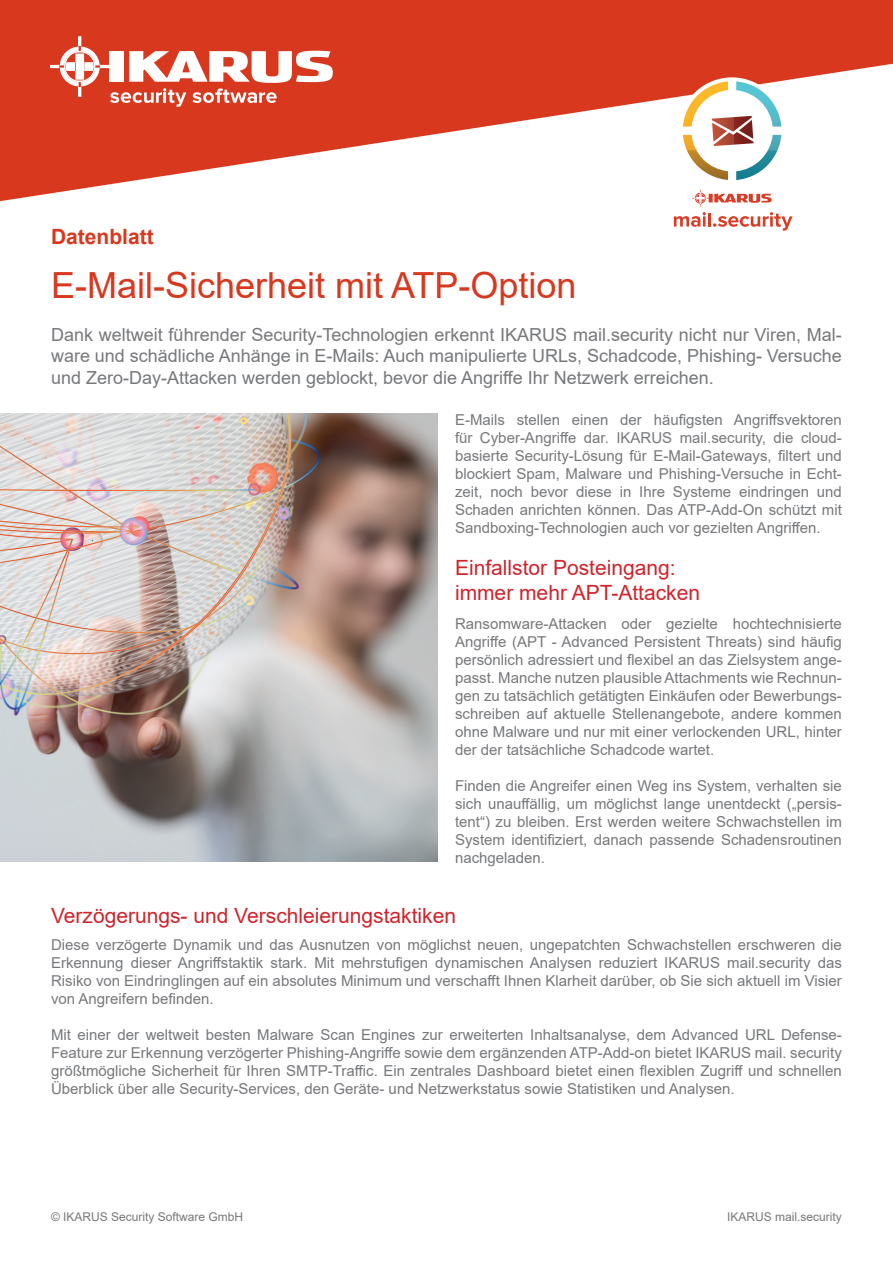
<style>
.page{position:relative;width:893px;height:1263px;background:#fff}
.page>*{position:absolute;margin:0;border:0;box-sizing:border-box;transform-origin:0 0}
.t1{font:36px "Arial";color:#d8381e}
.t2{font:21px/25.2px "Arial";color:#d1232a}
.t3{font:700 21px "Arial";color:#d8381e}
.t4{font:18px/21.6px "Arial";color:#76787b;text-align:justify}
.t5{font:15px/18px "Arial";color:#76787b;text-align:justify}
.t6{font:12px "Arial";color:#76787b}
</style>
<div class="page">
<img style="left:0;top:413px;width:438px;height:448px">
<svg style="left:0;top:0;width:893px;height:227px;fill:#d8381e"></svg>
<div style="left:679px;top:77px;width:106px;height:107px;background:#fff;border-radius:50%"></div>
<svg style="left:683px;top:81px;width:98px;height:99px"></svg>
<svg style="left:674px;top:190px;width:118px;height:41px"></svg>
<svg style="left:51px;top:37px;width:282px;height:70px"></svg>
<h2 class="t3" style="left:51px;top:222px;width:104px">Datenblatt</h2>
<h1 class="t1" style="left:51px;top:261px;width:527px">E-Mail-Sicherheit mit ATP-Option</h1>
<p class="t4" style="left:51px;top:323px;width:792px">Dank weltweit führender Security-Technologien erkennt IKARUS mail.security nicht nur Viren, Mal&shy;ware und schädliche Anhänge in E-Mails: Auch manipulierte URLs, Schadcode, Phishing- Versuche und Zero-Day-Attacken werden geblockt, bevor die Angriffe Ihr Netzwerk erreichen.</p>
<p class="t5" style="left:455px;top:411px;width:388px">E-Mails stellen einen der häufigsten Angriffsvektoren für Cyber-Angriffe dar. IKARUS mail.security, die cloud&shy;basierte Security-Lösung für E-Mail-Gateways, filtert und blockiert Spam, Malware und Phishing-Versuche in Echt&shy;zeit, noch bevor diese in Ihre Systeme eindringen und Schaden anrichten können. Das ATP-Add-On schützt mit Sandboxing-Technologien auch vor gezielten Angriffen.</p>
<h2 class="t2" style="left:455px;top:555px;width:247px">Einfallstor Posteingang: immer mehr APT-Attacken</h2>
<p class="t5" style="left:455px;top:614px;width:388px">Ransomware-Attacken oder gezielte hochtechnisierte Angriffe (APT - Advanced Persistent Threats) sind häufig persönlich adressiert und flexibel an das Zielsystem ange&shy;passt. Manche nutzen plausible Attachments wie Rechnun&shy;gen zu tatsächlich getätigten Einkäufen oder Bewerbungs&shy;schreiben auf aktuelle Stellenangebote, andere kommen ohne Malware und nur mit einer verlockenden URL, hinter der der tatsächliche Schadcode wartet.</p>
<p class="t5" style="left:455px;top:776px;width:388px">Finden die Angreifer einen Weg ins System, verhalten sie sich unauffällig, um möglichst lange unentdeckt („persis&shy;tent“) zu bleiben. Erst werden weitere Schwachstellen im System identifiziert, danach passende Schadensroutinen nachgeladen.</p>
<h2 class="t2" style="left:51px;top:903px;width:407px">Verzögerungs- und Verschleierungstaktiken</h2>
<p class="t5" style="left:51px;top:935px;width:792px">Diese verzögerte Dynamik und das Ausnutzen von möglichst neuen, ungepatchten Schwachstellen erschweren die Erkennung dieser Angriffstaktik stark. Mit mehrstufigen dynamischen Analysen reduziert IKARUS mail.security das Risiko von Eindringlingen auf ein absolutes Minimum und verschafft Ihnen Klarheit darüber, ob Sie sich aktuell im Visier von Angreifern befinden.</p>
<p class="t5" style="left:51px;top:1025px;width:792px">Mit einer der weltweit besten Malware Scan Engines zur erweiterten Inhaltsanalyse, dem Advanced URL Defense-Feature zur Erkennung verzögerter Phishing-Angriffe sowie dem ergänzenden ATP-Add-on bietet IKARUS mail. security größtmögliche Sicherheit für Ihren SMTP-Traffic. Ein zentrales Dashboard bietet einen flexiblen Zugriff und schnellen Überblick über alle Security-Services, den Geräte- und Netzwerkstatus sowie Statistiken und Analysen.</p>
<p class="t6" style="left:51px;top:1208px;width:194px">© IKARUS Security Software GmbH</p>
<p class="t6" style="left:727px;top:1208px;width:116px">IKARUS mail.security</p>
</div>
